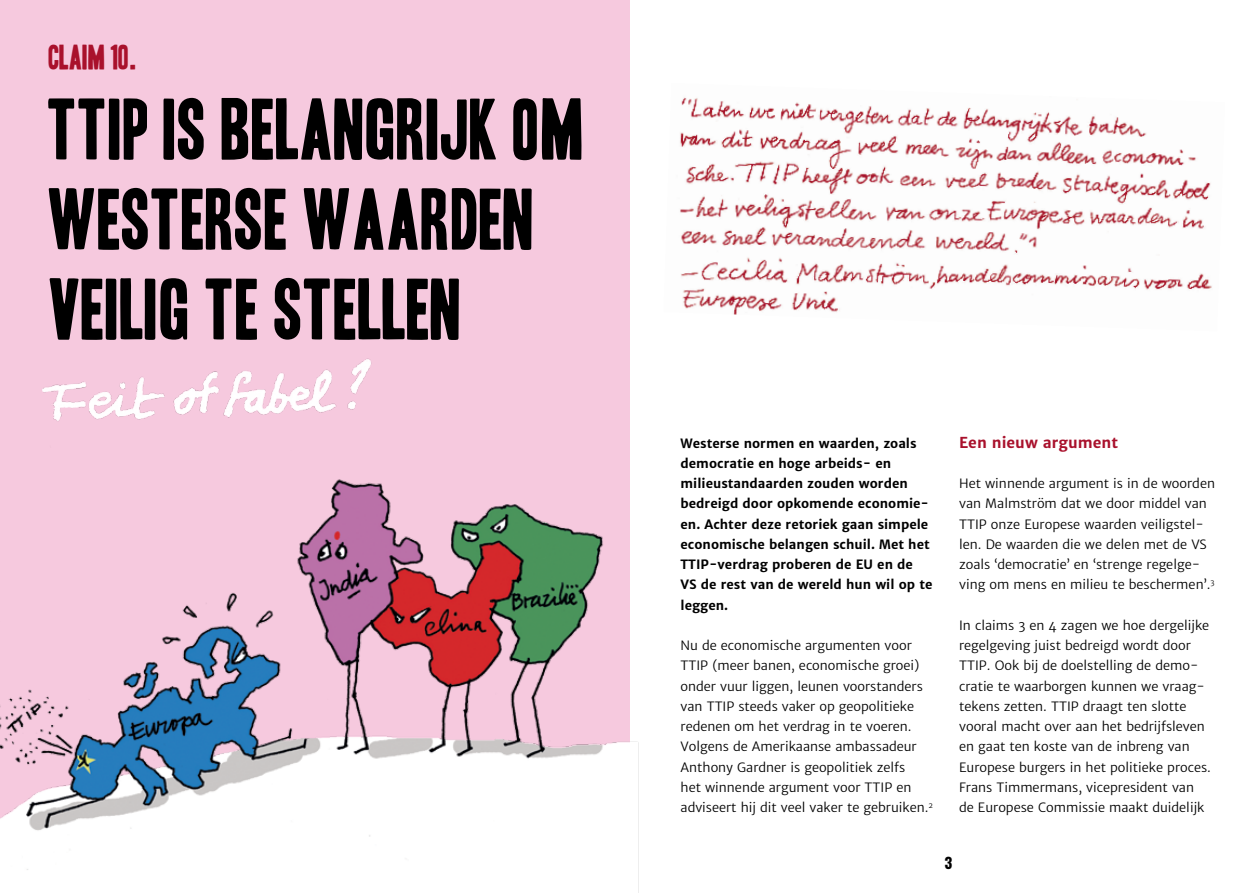
<style>
.page{position:relative;width:1259px;height:893px;background:#fff}
.page>*{position:absolute;margin:0;border:0;box-sizing:border-box;transform-origin:0 0}
.t1{font:75px/90px "Headline One HPLHS";letter-spacing:.01em;color:#000}
.t2{font:30px "Headline One HPLHS";color:#a9112c}
.t3{font:700 15px "Merriweather Sans";color:#a9112c}
.t4{font:700 15px "Oswald";color:#000}
.t5{font:12.75px/20.2px "Merriweather Sans";color:#000}
.t6{font:700 12.75px/20.2px "Merriweather Sans";color:#000}
</style>
<div class="page">
<div style="left:0;top:0;width:629px;height:893px;background:#f6c9de"></div>
<img style="left:42px;top:358px;width:330px;height:63px">
<img style="left:0;top:426px;width:639px;height:467px">
<img style="left:680px;top:97px;width:532px;height:218px">
<h2 class="t2" style="left:48px;top:43px;width:90px">CLAIM 10.</h2>
<h1 class="t1" style="left:48px;top:86px;width:537px">TTIP IS BELANGRIJK OM<br>WESTERSE WAARDEN<br>VEILIG TE STELLEN</h1>
<p class="t6" style="left:680px;top:433px;width:253px">Westerse normen en waarden, zoals democratie en hoge arbeids- en milieustandaarden zouden worden bedreigd door opkomende economie&shy;ën. Achter deze retoriek gaan simpele economische belangen schuil. Met het<br>TTIP-verdrag proberen de EU en de<br>VS de rest van de wereld hun wil op te leggen.</p>
<p class="t5" style="left:680px;top:635px;width:254px">Nu de economische argumenten voor TTIP (meer banen, economische groei) onder vuur liggen, leunen voorstanders van TTIP steeds vaker op geopolitieke redenen om het verdrag in te voeren.<br>Volgens de Amerikaanse ambassadeur Anthony Gardner is geopolitiek zelfs<br>het winnende argument voor TTIP en adviseert hij dit veel vaker te gebruiken.<sup>2</sup></p>
<p class="t3" style="left:959px;top:433px;width:160px">Een nieuw argument</p>
<p class="t5" style="left:959px;top:473px;width:257px">Het winnende argument is in de woorden van Malmström dat we door middel van TTIP onze Europese waarden veiligstel&shy;len. De waarden die we delen met de VS zoals ‘democratie’ en ‘strenge regelge&shy;ving om mens en milieu te beschermen’.<sup>3</sup></p>
<p class="t5" style="left:959px;top:615px;width:253px">In claims 3 en 4 zagen we hoe dergelijke regelgeving juist bedreigd wordt door TTIP. Ook bij de doelstelling de demo&shy;cratie te waarborgen kunnen we vraag&shy;tekens zetten. TTIP draagt ten slotte vooral macht over aan het bedrijfsleven en gaat ten koste van de inbreng van Europese burgers in het politieke proces.<br>Frans Timmermans, vicepresident van de Europese Commissie maakt duidelijk</p>
<p class="t4" style="left:944px;top:852px;width:9px">3</p>
</div>
